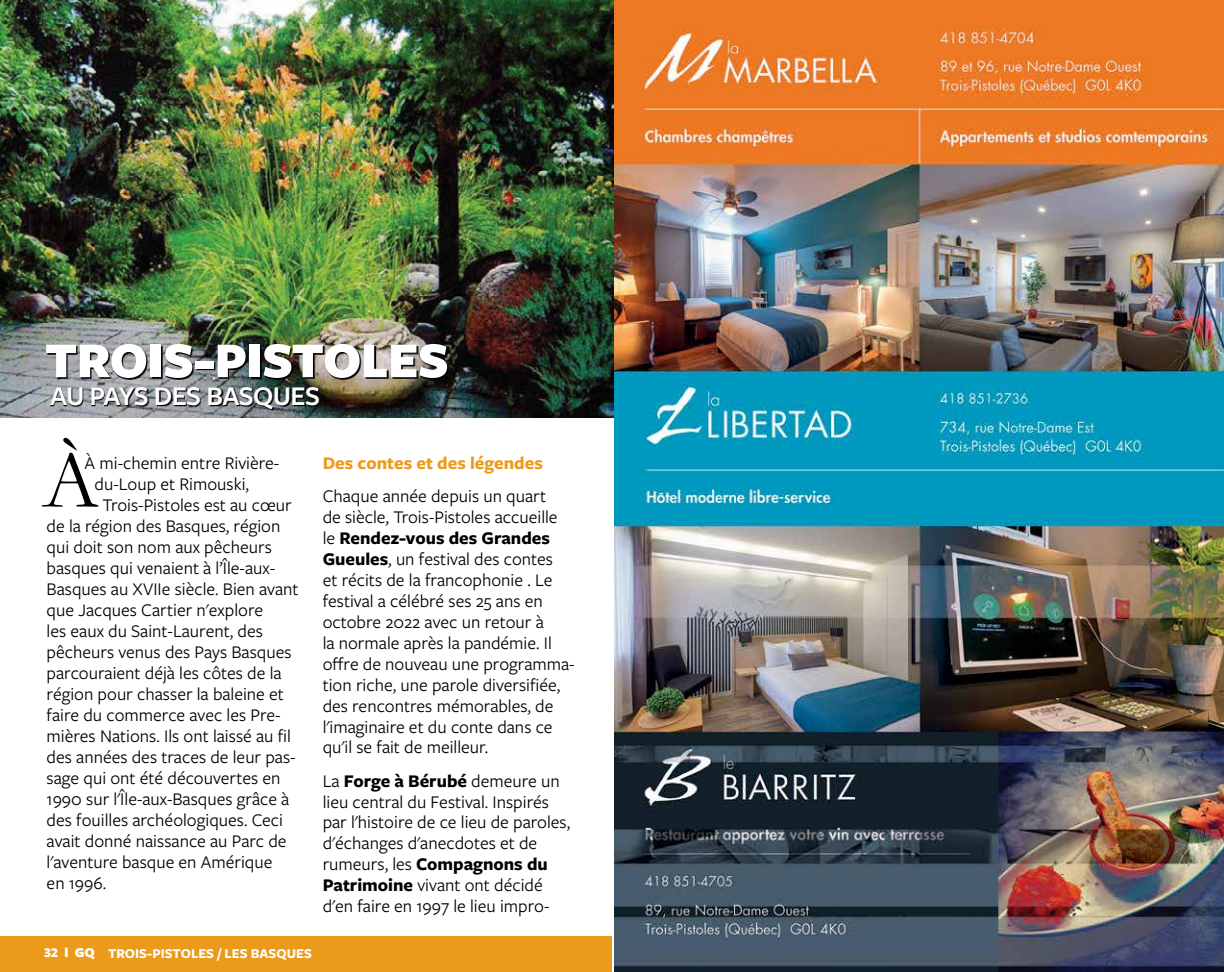
<style>
.page{position:relative;width:1224px;height:972px;background:#fff}
.page>*{position:absolute;margin:0;border:0;box-sizing:border-box;transform-origin:0 0}
.t1{font:900 52px "Freight Sans Pro";letter-spacing:-.01em;color:#fff}
.t2{font:600 28px "Freight Sans Pro";letter-spacing:-.025em;color:#fff}
.t3{font:18.4px/21px "Freight Sans Pro";color:#000}
.t4{font:700 18.4px "Freight Sans Pro";color:#ec9a19}
.t5{font:700 14px "Freight Sans Pro";color:#fff}
.t6{font:900 14px "Freight Sans Pro";color:#fff}
.s1{font-weight:700}
</style>
<div class="page">
<div style="left:0;top:936px;width:612px;height:36px;background:#ec9a19"></div>
<img style="left:614px;top:0;width:610px;height:972px">
<img style="left:0;top:0;width:614px;height:418px">
<img style="left:47px;top:345px;width:402px;height:35px">
<svg style="left:51px;top:388px;width:269px;height:23px;background:#525758"></svg>
<svg style="left:42px;top:438px;width:56px;height:69px"></svg>
<h1 class="t1" style="left:45px;top:324px;width:405px">TROIS-PISTOLES</h1>
<h2 class="t2" style="left:50px;top:377px;width:272px">AU PAYS DES BASQUES</h2>
<p class="t3" style="left:85px;top:451px;width:196px">À mi-chemin entre Rivière-</p>
<p class="t3" style="left:95px;top:472px;width:156px">du-Loup et Rimouski,</p>
<p class="t3" style="left:103px;top:493px;width:191px">Trois-Pistoles est au cœur</p>
<p class="t3" style="left:47px;top:514px;width:235px">de la région des Basques, région</p>
<p class="t3" style="left:47px;top:535px;width:227px">qui doit son nom aux pêcheurs</p>
<p class="t3" style="left:47px;top:556px;width:230px">basques qui venaient à l’Île-aux-</p>
<p class="t3" style="left:47px;top:577px;width:254px">Basques au XVIIe siècle. Bien avant</p>
<p class="t3" style="left:47px;top:598px;width:218px">que Jacques Cartier n'explore</p>
<p class="t3" style="left:47px;top:619px;width:218px">les eaux du Saint-Laurent, des</p>
<p class="t3" style="left:47px;top:640px;width:246px">pêcheurs venus des Pays Basques</p>
<p class="t3" style="left:47px;top:661px;width:237px">parcouraient déjà les côtes de la</p>
<p class="t3" style="left:47px;top:682px;width:239px">région pour chasser la baleine et</p>
<p class="t3" style="left:47px;top:703px;width:235px">faire du commerce avec les Pre-</p>
<p class="t3" style="left:47px;top:724px;width:246px">mières Nations. Ils ont laissé au fil</p>
<p class="t3" style="left:47px;top:745px;width:251px">des années des traces de leur pas-</p>
<p class="t3" style="left:47px;top:766px;width:235px">sage qui ont été découvertes en</p>
<p class="t3" style="left:47px;top:787px;width:244px">1990 sur l'Île-aux-Basques grâce à</p>
<p class="t3" style="left:47px;top:808px;width:238px">des fouilles archéologiques. Ceci</p>
<p class="t3" style="left:47px;top:829px;width:242px">avait donné naissance au Parc de</p>
<p class="t3" style="left:47px;top:850px;width:227px">l'aventure basque en Amérique</p>
<p class="t3" style="left:47px;top:871px;width:59px">en 1996.</p>
<p class="t4" style="left:323px;top:450px;width:222px">Des contes et des légendes</p>
<p class="t3" style="left:323px;top:484px;width:254px">Chaque année depuis un quart<br>de siècle, Trois-Pistoles accueille le <span class="s1">Rendez-vous des Grandes<br>Gueules</span>, un festival des contes<br>et récits de la francophonie . Le festival a célébré ses 25 ans en octobre 2022 avec un retour à<br>la normale après la pandémie. Il offre de nouveau une programma&shy;tion riche, une parole diversifiée, des rencontres mémorables, de l'imaginaire et du conte dans ce qu'il se fait de meilleur.</p>
<p class="t3" style="left:323px;top:769px;width:249px">La <span class="s1">Forge à Bérubé</span> demeure un lieu central du Festival. Inspirés par l'histoire de ce lieu de paroles, d'échanges d'anecdotes et de rumeurs, les <span class="s1">Compagnons du<br>Patrimoine</span> vivant ont décidé d'en faire en 1997 le lieu impro-</p>
<p class="t6" style="left:44px;top:943px;width:52px">32 l GQ</p>
<p class="t5" style="left:108px;top:943px;width:205px">TROIS-PISTOLES / LES BASQUES</p>
</div>
